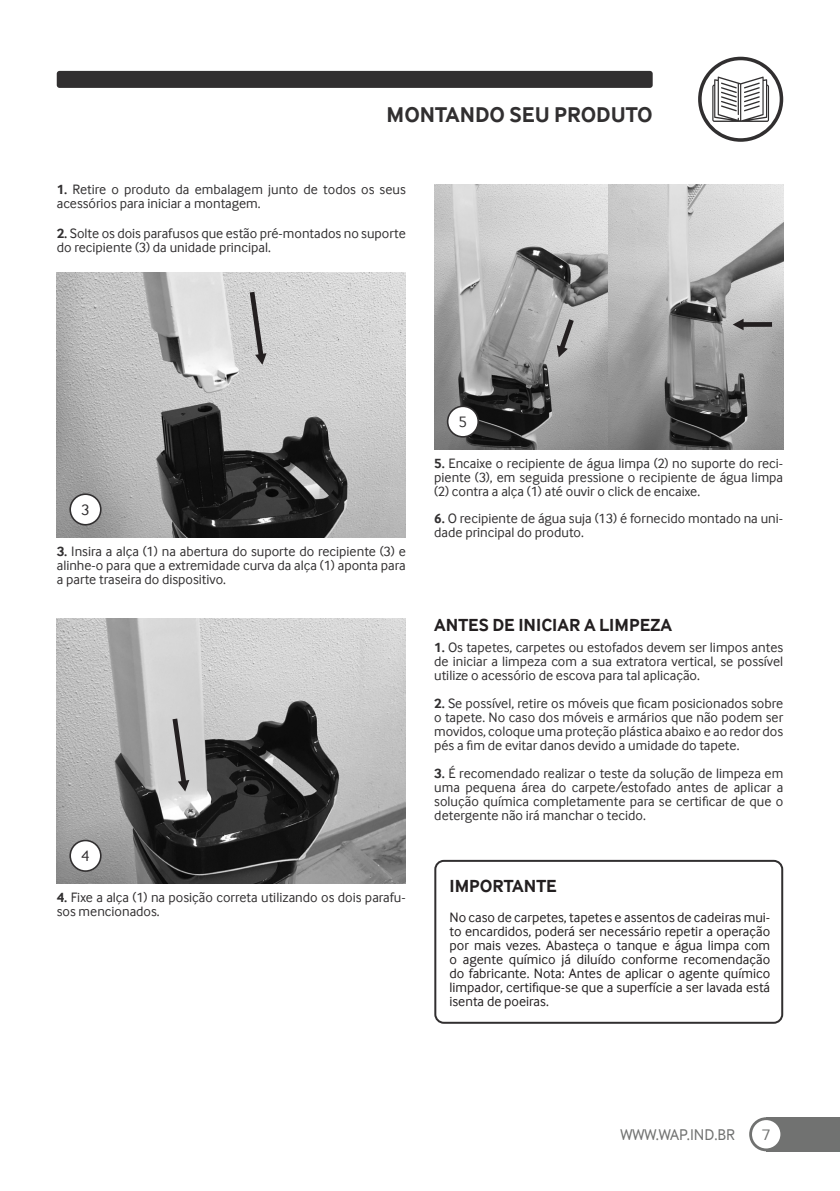
<style>
.page{position:relative;width:840px;height:1191px;background:#fff}
.page>*{position:absolute;margin:0;border:0;box-sizing:border-box;transform-origin:0 0}
.t1{font:700 22px "Inter Face";color:#312f30}
.t2{font:700 18px "Inter Face";color:#231f20}
.t3{font:16px "Inter Face";color:#717271}
.t4{font:15.8px "Inter Face";color:#312f30}
.t5{font:14px/14px "Inter Face";color:#312f30;text-align:justify}
.t6{font:14px/14px "Inter Face";color:#231f20;text-align:justify}
.s1{font-weight:700}
</style>
<div class="page">
<div style="left:765px;top:1117px;width:74px;height:34px;background:#717271"></div>
<svg style="left:748px;top:1117px;width:34px;height:34px"></svg>
<div style="left:751px;top:1120px;width:29px;height:28px;background:#fff;border-radius:50%"></div>
<div style="left:57px;top:71px;width:595px;height:17px;background:#312f30;border-radius:3px"></div>
<svg style="left:697px;top:57px;width:85px;height:85px"></svg>
<div style="left:701px;top:60px;width:78px;height:78px;background:#fff;border-radius:50%"></div>
<svg style="left:712px;top:77px;width:56px;height:45px"></svg>
<img style="left:434px;top:184px;width:348px;height:266px">
<img style="left:57px;top:272px;width:348px;height:265px">
<svg style="left:249px;top:292px;width:17px;height:73px"></svg>
<svg style="left:69px;top:493px;width:32px;height:32px"></svg>
<div style="left:71px;top:495px;width:29px;height:29px;background:#fff;border-radius:50%"></div>
<img style="left:57px;top:618px;width:348px;height:266px">
<svg style="left:69px;top:839px;width:32px;height:33px"></svg>
<div style="left:71px;top:841px;width:29px;height:29px;background:#fff;border-radius:50%"></div>
<svg style="left:172px;top:718px;width:17px;height:73px"></svg>
<svg style="left:446px;top:405px;width:32px;height:33px"></svg>
<div style="left:448px;top:407px;width:29px;height:29px;background:#fff;border-radius:50%"></div>
<svg style="left:732px;top:319px;width:39px;height:11px"></svg>
<svg style="left:556px;top:319px;width:17px;height:38px"></svg>
<div style="left:434px;top:860px;width:348px;height:163px;border:2px solid #312f30;border-radius:9px"></div>
<h1 class="t1" style="left:386px;top:102px;width:267px">MONTANDO SEU PRODUTO</h1>
<p class="t5" style="left:57px;top:182px;width:350px"><span class="s1">1.</span> Retire o produto da embalagem junto de todos os seus acessórios para iniciar a montagem.</p>
<p class="t5" style="left:57px;top:227px;width:350px"><span class="s1">2.</span> Solte os dois parafusos que estão pré-montados no suporte do recipiente (3) da unidade principal.</p>
<p class="t4" style="left:81px;top:500px;width:10px">3</p>
<p class="t5" style="left:57px;top:544px;width:350px"><span class="s1">3.</span> Insira a alça (1) na abertura do suporte do recipiente (3) e alinhe-o para que a extremidade curva da alça (1) aponta para a parte traseira do dispositivo.</p>
<p class="t4" style="left:81px;top:847px;width:10px">4</p>
<p class="t5" style="left:57px;top:890px;width:350px"><span class="s1">4.</span> Fixe a alça (1) na posição correta utilizando os dois parafu&shy;sos mencionados.</p>
<p class="t4" style="left:458px;top:413px;width:10px">5</p>
<p class="t5" style="left:434px;top:456px;width:350px"><span class="s1">5.</span> Encaixe o recipiente de água limpa (2) no suporte do reci&shy;piente (3), em seguida pressione o recipiente de água limpa (2) contra a alça (1) até ouvir o click de encaixe.</p>
<p class="t5" style="left:434px;top:511px;width:350px"><span class="s1">6.</span> O recipiente de água suja (13) é fornecido montado na uni&shy;dade principal do produto.</p>
<p class="t2" style="left:434px;top:614px;width:239px">ANTES DE INICIAR A LIMPEZA</p>
<p class="t5" style="left:434px;top:640px;width:350px"><span class="s1">1.</span> Os tapetes, carpetes ou estofados devem ser limpos antes de iniciar a limpeza com a sua extratora vertical, se possível utilize o acessório de escova para tal aplicação.</p>
<p class="t5" style="left:434px;top:696px;width:350px"><span class="s1">2.</span> Se possível, retire os móveis que ficam posicionados sobre o tapete. No caso dos móveis e armários que não podem ser movidos, coloque uma proteção plástica abaixo e ao redor dos pés a fim de evitar danos devido a umidade do tapete.</p>
<p class="t5" style="left:434px;top:766px;width:350px"><span class="s1">3.</span> É recomendado realizar o teste da solução de limpeza em uma pequena área do carpete/estofado antes de aplicar a solução química completamente para se certificar de que o detergente não irá manchar o tecido.</p>
<p class="t2" style="left:449px;top:875px;width:109px">IMPORTANTE</p>
<p class="t6" style="left:449px;top:910px;width:322px">No caso de carpetes, tapetes e assentos de cadeiras mui&shy;to encardidos, poderá ser necessário repetir a operação por mais vezes. Abasteça o tanque e água limpa com o agente químico já diluído conforme recomendação do fabricante. Nota: Antes de aplicar o agente químico limpador, certifique-se que a superfície a ser lavada está isenta de poeiras.</p>
<p class="t3" style="left:620px;top:1125px;width:116px">WWW.WAP.IND.BR</p>
<p class="t3" style="left:761px;top:1125px;width:10px">7</p>
</div>
